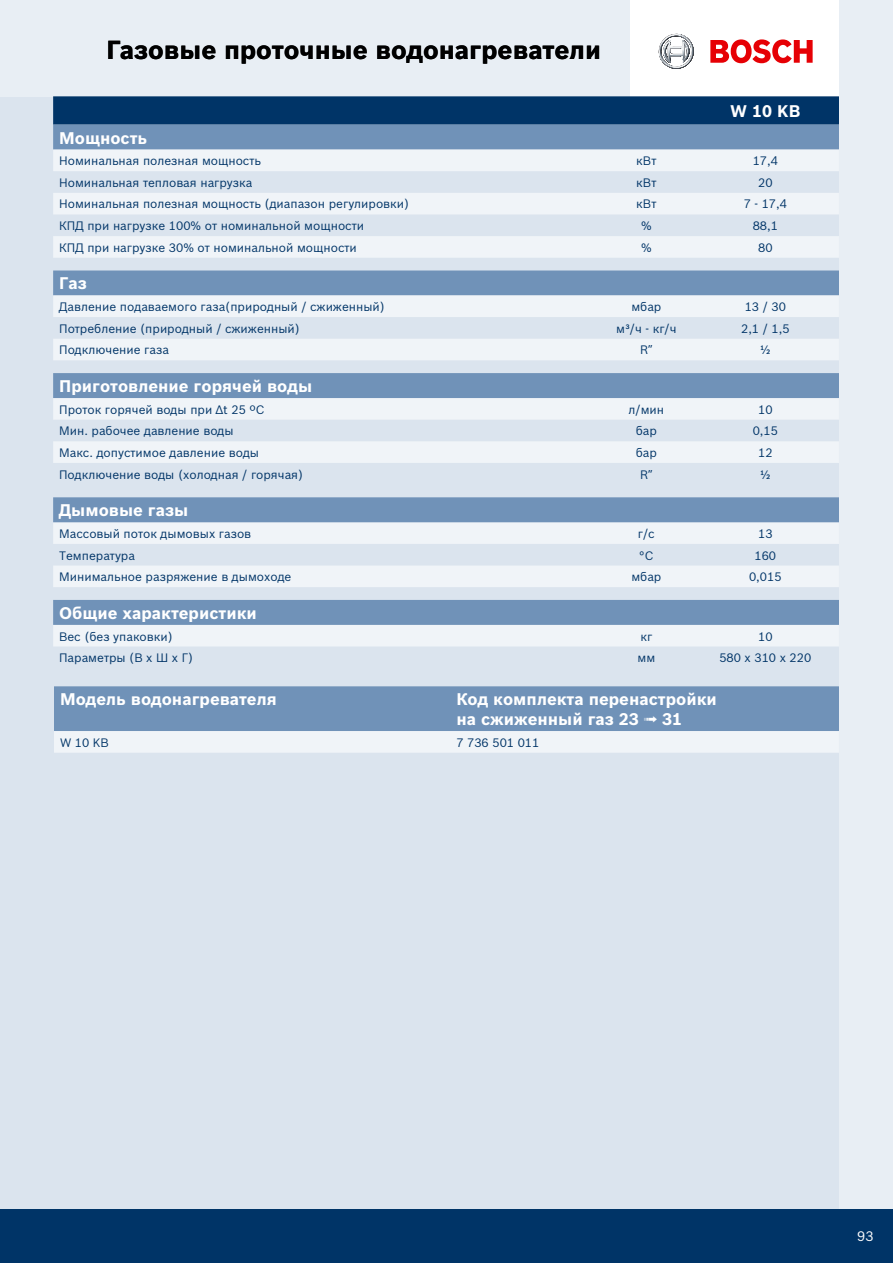
<style>
.page{position:relative;width:893px;height:1263px;background:#dbe4ee}
.page>*{position:absolute;margin:0;border:0;box-sizing:border-box;transform-origin:0 0}
.t1{font:700 25.5px "Bosch Sans";color:#000}
.t2{font:700 16.5px/19.8px "Bosch Sans";color:#fff}
.t3{font:13.5px "Bosch Sans";color:#fff}
.t4{font:12px "Bosch Sans";color:#003467}
.s1{font-family:"Neo Sans Pro"}
</style>
<div class="page">
<div style="left:0;top:1209px;width:893px;height:54px;background:#003467"></div>
<div style="left:631px;top:0;width:208px;height:96px;background:#fff"></div>
<div style="left:0;top:0;width:634px;height:96px;background:#e8eef4"></div>
<div style="left:839px;top:0;width:54px;height:1209px;background:#e8eef4"></div>
<svg style="left:710px;top:39px;width:103px;height:24px"></svg>
<svg style="left:659px;top:34px;width:35px;height:35px"></svg>
<svg style="left:53px;top:96px;width:786px;height:29px;background:#06386a"></svg>
<div style="left:53px;top:125px;width:786px;height:25px;background:#7092b8"></div>
<svg style="left:53px;top:150px;width:786px;height:496px;fill:#f0f4f8"></svg>
<svg style="left:53px;top:373px;width:786px;height:252px"></svg>
<svg style="left:54px;top:686px;width:785px;height:67px;background:#9ab2cd"></svg>
<h1 class="t1" style="left:106px;top:34px;width:496px">Газовые проточные водонагреватели</h1>
<h2 class="t2" style="left:730px;top:101px;width:72px">W 10 KB</h2>
<h2 class="t2" style="left:59px;top:128px;width:90px">Мощность</h2>
<p class="t4" style="left:59px;top:153px;width:203px">Номинальная полезная мощность</p>
<p class="t4" style="left:636px;top:153px;width:22px">кВт</p>
<p class="t4" style="left:753px;top:153px;width:27px">17,4</p>
<p class="t4" style="left:59px;top:175px;width:195px">Номинальная тепловая нагрузка</p>
<p class="t4" style="left:636px;top:175px;width:22px">кВт</p>
<p class="t4" style="left:758px;top:175px;width:16px">20</p>
<p class="t4" style="left:59px;top:197px;width:352px">Номинальная полезная мощность (диапазон регулировки)</p>
<p class="t4" style="left:636px;top:197px;width:22px">кВт</p>
<p class="t4" style="left:744px;top:197px;width:45px">7 - 17,4</p>
<p class="t4" style="left:59px;top:218px;width:306px">КПД при нагрузке 100% от номинальной мощности</p>
<p class="t4" style="left:641px;top:218px;width:12px">%</p>
<p class="t4" style="left:753px;top:218px;width:27px">88,1</p>
<p class="t4" style="left:59px;top:240px;width:299px">КПД при нагрузке 30% от номинальной мощности</p>
<p class="t4" style="left:641px;top:240px;width:12px">%</p>
<p class="t4" style="left:758px;top:240px;width:16px">80</p>
<h2 class="t2" style="left:59px;top:274px;width:29px">Газ</h2>
<p class="t4" style="left:59px;top:299px;width:327px">Давление подаваемого газа(природный / сжиженный)</p>
<p class="t4" style="left:631px;top:299px;width:32px">мбар</p>
<p class="t4" style="left:745px;top:299px;width:43px">13 / 30</p>
<p class="t4" style="left:59px;top:321px;width:242px">Потребление (природный / сжиженный)</p>
<p class="t4" style="left:616px;top:321px;width:62px">м³/ч - кг/ч</p>
<p class="t4" style="left:741px;top:321px;width:50px">2,1 / 1,5</p>
<p class="t4" style="left:59px;top:343px;width:111px">Подключение газа</p>
<p class="t4" style="left:640px;top:343px;width:14px">R<span class="s1">"</span></p>
<p class="t4" style="left:760px;top:343px;width:13px">½</p>
<h2 class="t2" style="left:59px;top:376px;width:255px">Приготовление горячей воды</h2>
<p class="t4" style="left:59px;top:402px;width:207px">Проток горячей воды при ∆t 25 ºС</p>
<p class="t4" style="left:628px;top:402px;width:37px">л/мин</p>
<p class="t4" style="left:758px;top:402px;width:16px">10</p>
<p class="t4" style="left:59px;top:423px;width:176px">Мин. рабочее давление воды</p>
<p class="t4" style="left:636px;top:423px;width:23px">бар</p>
<p class="t4" style="left:753px;top:423px;width:27px">0,15</p>
<p class="t4" style="left:59px;top:445px;width:201px">Макс. допустимое давление воды</p>
<p class="t4" style="left:636px;top:445px;width:23px">бар</p>
<p class="t4" style="left:758px;top:445px;width:16px">12</p>
<p class="t4" style="left:59px;top:467px;width:246px">Подключение воды (холодная / горячая)</p>
<p class="t4" style="left:640px;top:467px;width:14px">R<span class="s1">"</span></p>
<p class="t4" style="left:760px;top:467px;width:13px">½</p>
<h2 class="t2" style="left:59px;top:500px;width:131px">Дымовые газы</h2>
<p class="t4" style="left:59px;top:526px;width:194px">Массовый поток дымовых газов</p>
<p class="t4" style="left:638px;top:526px;width:18px">г/с</p>
<p class="t4" style="left:758px;top:526px;width:16px">13</p>
<p class="t4" style="left:59px;top:548px;width:77px">Температура</p>
<p class="t4" style="left:639px;top:548px;width:16px">°C</p>
<p class="t4" style="left:754px;top:548px;width:23px">160</p>
<p class="t4" style="left:59px;top:569px;width:234px">Минимальное разряжение в дымоходе</p>
<p class="t4" style="left:631px;top:569px;width:32px">мбар</p>
<p class="t4" style="left:749px;top:569px;width:34px">0,015</p>
<h2 class="t2" style="left:59px;top:603px;width:199px">Общие характеристики</h2>
<p class="t4" style="left:59px;top:629px;width:115px">Вес (без упаковки)</p>
<p class="t4" style="left:640px;top:629px;width:13px">кг</p>
<p class="t4" style="left:758px;top:629px;width:16px">10</p>
<p class="t4" style="left:59px;top:650px;width:136px">Параметры (В x Ш x Г)</p>
<p class="t4" style="left:637px;top:650px;width:19px">мм</p>
<p class="t4" style="left:719px;top:650px;width:93px">580 x 310 x 220</p>
<h2 class="t2" style="left:60px;top:689px;width:218px">Модель водонагревателя</h2>
<h2 class="t2" style="left:456px;top:689px;width:262px">Код комплекта перенастройки на сжиженный газ 23 ➟ 31</h2>
<p class="t4" style="left:60px;top:735px;width:50px">W 10 KB</p>
<p class="t4" style="left:456px;top:735px;width:85px">7 736 501 011</p>
<p class="t3" style="left:857px;top:1228px;width:18px">93</p>
</div>
